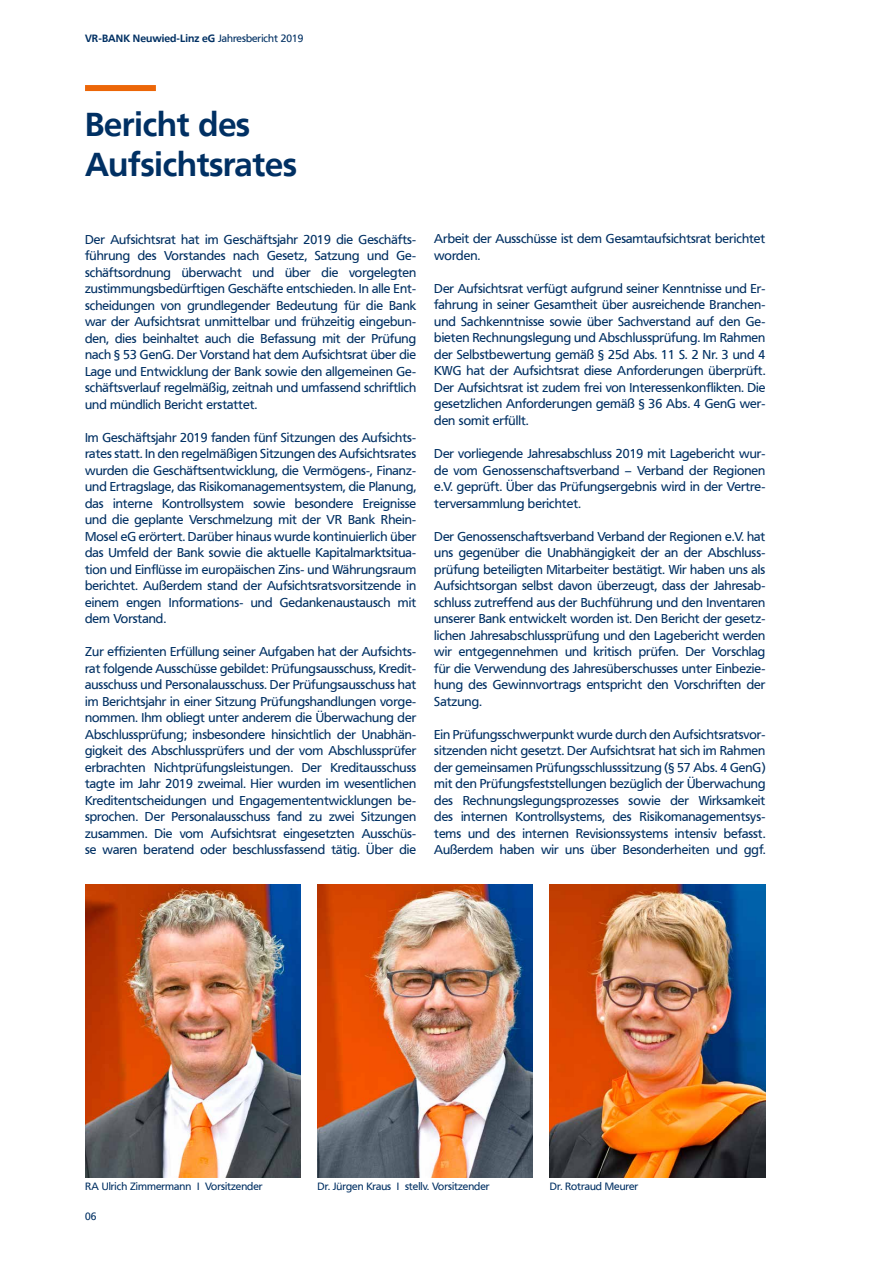
<style>
.page{position:relative;width:893px;height:1263px;background:#fff}
.page>*{position:absolute;margin:0;border:0;box-sizing:border-box;transform-origin:0 0}
.t1{font:700 33px/40.5px "Frutiger VR";color:#003063}
.t2{font:12.75px/16.5px "Frutiger VR";color:#003063;text-align:justify}
.t3{font:10.5px "Frutiger VR";color:#003063}
.t4{font:700 10.5px "Frutiger VR";color:#003063}
.s1{font-weight:400}
</style>
<div class="page">
<div style="left:85px;top:85px;width:71px;height:6px;background:#ec6608"></div>
<img style="left:85px;top:884px;width:215px;height:293px">
<img style="left:550px;top:884px;width:215px;height:293px">
<img style="left:317px;top:884px;width:216px;height:293px">
<p class="t4" style="left:85px;top:32px;width:220px">VR-BANK Neuwied-Linz eG <span class="s1">Jahresbericht 2019</span></p>
<h1 class="t1" style="left:85px;top:104px;width:213px">Bericht des<br>Aufsichtsrates</h1>
<p class="t2" style="left:85px;top:231px;width:333px">Der Aufsichtsrat hat im Geschäftsjahr 2019 die Geschäfts&shy;führung des Vorstandes nach Gesetz, Satzung und Ge&shy;schäftsordnung überwacht und über die vorgelegten zustimmungsbedürftigen Geschäfte entschieden. In alle Ent&shy;scheidungen von grundlegender Bedeutung für die Bank war der Aufsichtsrat unmittelbar und frühzeitig eingebun&shy;den, dies beinhaltet auch die Befassung mit der Prüfung nach § 53 GenG. Der Vorstand hat dem Aufsichtsrat über die Lage und Entwicklung der Bank sowie den allgemeinen Ge&shy;schäftsverlauf regelmäßig, zeitnah und umfassend schriftlich und mündlich Bericht erstattet.</p>
<p class="t2" style="left:85px;top:429px;width:333px">Im Geschäftsjahr 2019 fanden fünf Sitzungen des Aufsichts&shy;rates statt. In den regelmäßigen Sitzungen des Aufsichtsrates wurden die Geschäftsentwicklung, die Vermögens-, Finanz&shy;und Ertragslage, das Risikomanagementsystem, die Planung, das interne Kontrollsystem sowie besondere Ereignisse und die geplante Verschmelzung mit der VR Bank Rhein-Mosel eG erörtert. Darüber hinaus wurde kontinuierlich über das Umfeld der Bank sowie die aktuelle Kapitalmarktsitua&shy;tion und Einflüsse im europäischen Zins- und Währungsraum berichtet. Außerdem stand der Aufsichtsratsvorsitzende in einem engen Informations- und Gedankenaustausch mit dem Vorstand.</p>
<p class="t2" style="left:85px;top:643px;width:333px">Zur effizienten Erfüllung seiner Aufgaben hat der Aufsichts&shy;rat folgende Ausschüsse gebildet: Prüfungsausschuss, Kredit&shy;ausschuss und Personalausschuss. Der Prüfungsausschuss hat im Berichtsjahr in einer Sitzung Prüfungshandlungen vorge&shy;nommen. Ihm obliegt unter anderem die Überwachung der Abschlussprüfung; insbesondere hinsichtlich der Unabhän&shy;gigkeit des Abschlussprüfers und der vom Abschlussprüfer erbrachten Nichtprüfungsleistungen. Der Kreditausschuss tagte im Jahr 2019 zweimal. Hier wurden im wesentlichen Kreditentscheidungen und Engagemententwicklungen be&shy;sprochen. Der Personalausschuss fand zu zwei Sitzungen zusammen. Die vom Aufsichtsrat eingesetzten Ausschüs&shy;se waren beratend oder beschlussfassend tätig. Über die</p>
<p class="t2" style="left:434px;top:231px;width:333px">Arbeit der Ausschüsse ist dem Gesamtaufsichtsrat berichtet worden.</p>
<p class="t2" style="left:434px;top:280px;width:333px">Der Aufsichtsrat verfügt aufgrund seiner Kenntnisse und Er&shy;fahrung in seiner Gesamtheit über ausreichende Branchen&shy;und Sachkenntnisse sowie über Sachverstand auf den Ge&shy;bieten Rechnungslegung und Abschlussprüfung. Im Rahmen der Selbstbewertung gemäß § 25d Abs. 11 S. 2 Nr. 3 und 4<br>KWG hat der Aufsichtsrat diese Anforderungen überprüft.<br>Der Aufsichtsrat ist zudem frei von Interessenkonflikten. Die gesetzlichen Anforderungen gemäß § 36 Abs. 4 GenG wer&shy;den somit erfüllt.</p>
<p class="t2" style="left:434px;top:445px;width:333px">Der vorliegende Jahresabschluss 2019 mit Lagebericht wur&shy;de vom Genossenschaftsverband – Verband der Regionen e.V. geprüft. Über das Prüfungsergebnis wird in der Vertre&shy;terversammlung berichtet.</p>
<p class="t2" style="left:434px;top:528px;width:333px">Der Genossenschaftsverband Verband der Regionen e.V. hat uns gegenüber die Unabhängigkeit der an der Abschluss&shy;prüfung beteiligten Mitarbeiter bestätigt. Wir haben uns als Aufsichtsorgan selbst davon überzeugt, dass der Jahresab&shy;schluss zutreffend aus der Buchführung und den Inventaren unserer Bank entwickelt worden ist. Den Bericht der gesetz&shy;lichen Jahresabschlussprüfung und den Lagebericht werden wir entgegennehmen und kritisch prüfen. Der Vorschlag für die Verwendung des Jahresüberschusses unter Einbezie&shy;hung des Gewinnvortrags entspricht den Vorschriften der Satzung.</p>
<p class="t2" style="left:434px;top:726px;width:333px">Ein Prüfungsschwerpunkt wurde durch den Aufsichtsratsvor&shy;sitzenden nicht gesetzt. Der Aufsichtsrat hat sich im Rahmen der gemeinsamen Prüfungsschlusssitzung (§ 57 Abs. 4 GenG) mit den Prüfungsfeststellungen bezüglich der Überwachung des Rechnungslegungsprozesses sowie der Wirksamkeit des internen Kontrollsystems, des Risikomanagementsys&shy;tems und des internen Revisionssystems intensiv befasst.<br>Außerdem haben wir uns über Besonderheiten und ggf.</p>
<p class="t3" style="left:85px;top:1180px;width:179px">RA Ulrich Zimmermann I Vorsitzender</p>
<p class="t3" style="left:317px;top:1180px;width:174px">Dr. Jürgen Kraus I stellv. Vorsitzender</p>
<p class="t3" style="left:550px;top:1180px;width:90px">Dr. Rotraud Meurer</p>
<p class="t3" style="left:85px;top:1210px;width:13px">06</p>
</div>
